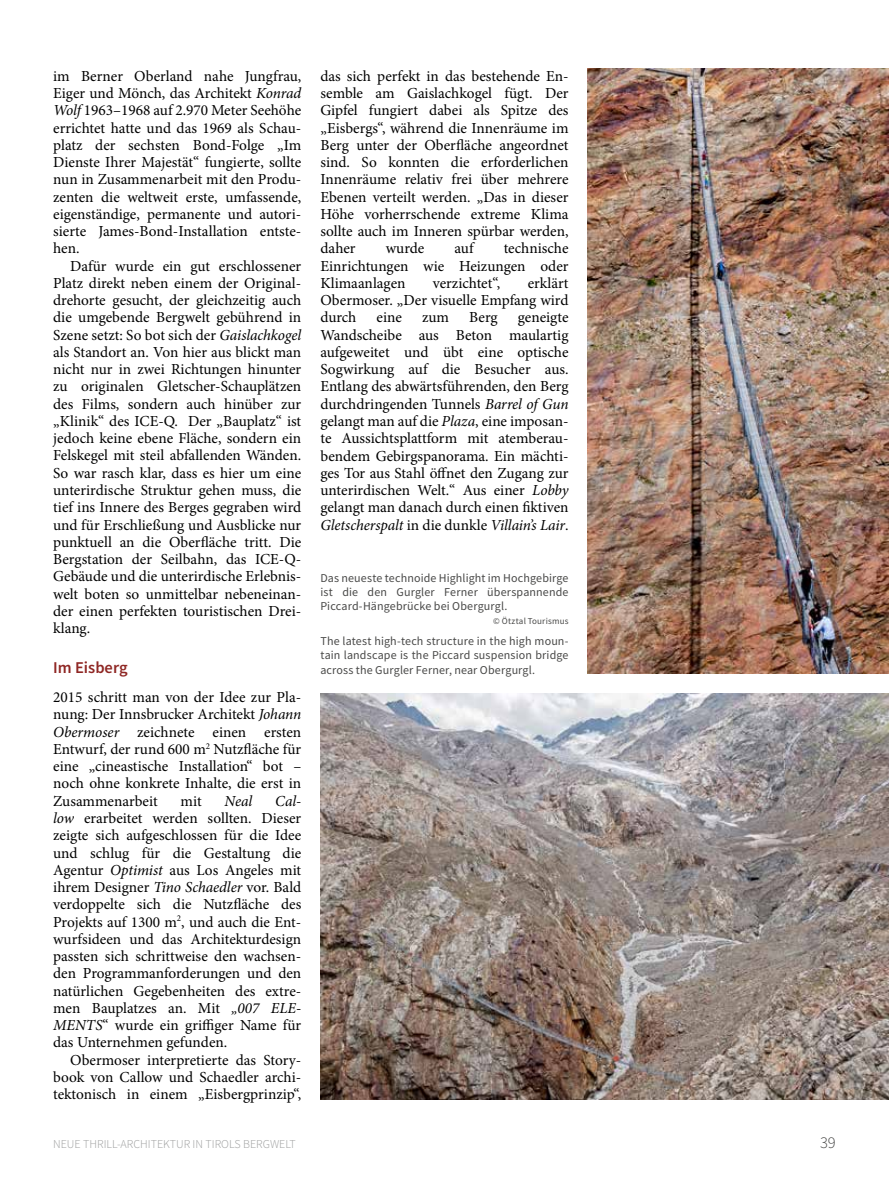
<style>
.page{position:relative;width:889px;height:1204px;background:#fff}
.page>*{position:absolute;margin:0;border:0;box-sizing:border-box;transform-origin:0 0}
.t1{font:600 16.5px "Source Sans Pro";color:#8f2724}
.t2{font:300 16.5px "Source Sans Pro";color:#494948}
.t3{font:15.3px/17.2px "Minion Pro";color:#000;text-align:justify}
.t4{font:italic 15.3px "Minion Pro";color:#000}
.t5{font:12px/14.2px "Source Sans Pro";letter-spacing:.015em;color:#494948;text-align:justify}
.t6{font:300 12px "Source Sans Pro";color:#9c9d9d}
.t7{font:9px "Source Sans Pro";letter-spacing:.02em;color:#494948}
.s1{font-style:italic}
</style>
<div class="page">
<img style="left:320px;top:693px;width:569px;height:406px">
<img style="left:587px;top:69px;width:302px;height:604px">
<p class="t3" style="left:53px;top:67px;width:250px">im Berner Oberland nahe Jungfrau, Eiger und Mönch, das Architekt <span class="s1">Konrad Wolf</span> 1963–1968 auf 2.970 Meter Seehöhe errichtet hatte und das 1969 als Schau&shy;platz der sechsten Bond-Folge „Im Dienste Ihrer Majestät“ fungierte, sollte nun in Zusammenarbeit mit den Produ&shy;zenten die weltweit erste, umfassende, eigenständige, permanente und autori&shy;sierte James-Bond-Installation entste&shy;hen.</p>
<p class="t3" style="left:53px;top:257px;width:250px;text-indent:17px">Dafür wurde ein gut erschlossener Platz direkt neben einem der Original&shy;drehorte gesucht, der gleichzeitig auch die umgebende Bergwelt gebührend in Szene setzt: So bot sich der <span class="s1">Gaislachkogel </span>als Standort an. Von hier aus blickt man nicht nur in zwei Richtungen hinunter zu originalen Gletscher-Schauplätzen des Films, sondern auch hinüber zur „Klinik“ des ICE-Q. Der „Bauplatz“ ist jedoch keine ebene Fläche, sondern ein Felskegel mit steil abfallenden Wänden.<br>So war rasch klar, dass es hier um eine unterirdische Struktur gehen muss, die tief ins Innere des Berges gegraben wird und für Erschließung und Ausblicke nur punktuell an die Oberfläche tritt. Die Bergstation der Seilbahn, das ICE-Q-Gebäude und die unterirdische Erlebnis&shy;welt boten so unmittelbar nebeneinan&shy;der einen perfekten touristischen Drei&shy;klang.</p>
<p class="t1" style="left:53px;top:656px;width:76px">Im Eisberg</p>
<p class="t3" style="left:53px;top:688px;width:250px">2015 schritt man von der Idee zur Pla&shy;nung: Der Innsbrucker Architekt <span class="s1">Johann Obermoser</span> zeichnete einen ersten Entwurf, der rund 600 m<sup>2</sup> Nutzfläche für eine „cineastische Installation“ bot – noch ohne konkrete Inhalte, die erst in Zusammenarbeit</p>
<p class="t3" style="left:53px;top:792px;width:250px;text-indent:222px"><span class="s1">Cal&shy;low</span> erarbeitet werden sollten. Dieser zeigte sich aufgeschlossen für die Idee und schlug für die Gestaltung die Agentur <span class="s1">Optimist</span> aus Los Angeles mit ihrem Designer <span class="s1">Tino Schaedler</span> vor. Bald verdoppelte sich die Nutzfläche des Projekts auf 1300 m<sup>2</sup>, und auch die Ent&shy;wurfsideen und das Architekturdesign passten sich schrittweise den wachsen&shy;den Programmanforderungen und den natürlichen Gegebenheiten des extre&shy;men Bauplatzes an. Mit <span class="s1">„007 ELE-MENTS</span>“ wurde ein griffiger Name für das Unternehmen gefunden.</p>
<p class="t3" style="left:53px;top:1051px;width:250px;text-indent:17px">Obermoser interpretierte das Story&shy;book von Callow und Schaedler archi&shy;tektonisch in einem „Eisbergprinzip“,</p>
<p class="t3" style="left:181px;top:792px;width:23px">mit</p>
<p class="t4" style="left:225px;top:790px;width:29px">Neal</p>
<p class="t3" style="left:320px;top:67px;width:250px">das sich perfekt in das bestehende En&shy;semble am Gaislachkogel fügt. Der Gipfel fungiert dabei als Spitze des „Eisbergs“, während die Innenräume im Berg unter der Oberfläche angeordnet sind. So konnten die erforderlichen Innenräume relativ frei über mehrere Ebenen verteilt werden. „Das in dieser Höhe vorherrschende extreme Klima sollte auch im Inneren spürbar werden, daher</p>
<p class="t3" style="left:320px;top:240px;width:250px;text-indent:183px">technische Einrichtungen wie Heizungen oder Klimaanlagen</p>
<p class="t3" style="left:386px;top:240px;width:40px">wurde</p>
<p class="t3" style="left:454px;top:240px;width:21px">auf</p>
<p class="t3" style="left:433px;top:274px;width:69px">verzichtet“,</p>
<p class="t3" style="left:320px;top:274px;width:250px;text-indent:207px">erklärt Obermoser. „Der visuelle Empfang wird durch</p>
<p class="t3" style="left:376px;top:309px;width:27px">eine</p>
<p class="t3" style="left:422px;top:309px;width:29px">zum</p>
<p class="t3" style="left:469px;top:309px;width:30px">Berg</p>
<p class="t3" style="left:320px;top:309px;width:250px;text-indent:197px">geneigte Wandscheibe aus Beton maulartig aufgeweitet und übt eine optische Sogwirkung auf die Besucher aus.<br>Entlang des abwärtsführenden, den Berg durchdringenden Tunnels <span class="s1">Barrel of Gun </span>gelangt man auf die <span class="s1">Plaza</span>, eine imposan&shy;te Aussichtsplattform mit atemberau&shy;bendem Gebirgspanorama. Ein mächti&shy;ges Tor aus Stahl öffnet den Zugang zur unterirdischen Welt.“ Aus einer <span class="s1">Lobby </span>gelangt man danach durch einen fiktiven <span class="s1">Gletscherspalt</span> in die dunkle <span class="s1">Villain’s Lair</span>.</p>
<p class="t5" style="left:320px;top:570px;width:250px">Das neueste technoide Highlight im Hochgebirge ist die den Gurgler Ferner überspannende Piccard-Hängebrücke bei Obergurgl.</p>
<p class="t7" style="left:493px;top:615px;width:77px">© Ötztal Tourismus</p>
<p class="t5" style="left:320px;top:634px;width:250px">The latest high-tech structure in the high moun&shy;tain landscape is the Piccard suspension bridge across the Gurgler Ferner, near Obergurgl.</p>
<p class="t6" style="left:53px;top:1136px;width:244px">NEUE THRILL-ARCHITEKTUR IN TIROLS BERGWELT</p>
<p class="t2" style="left:820px;top:1132px;width:17px">39</p>
</div>
